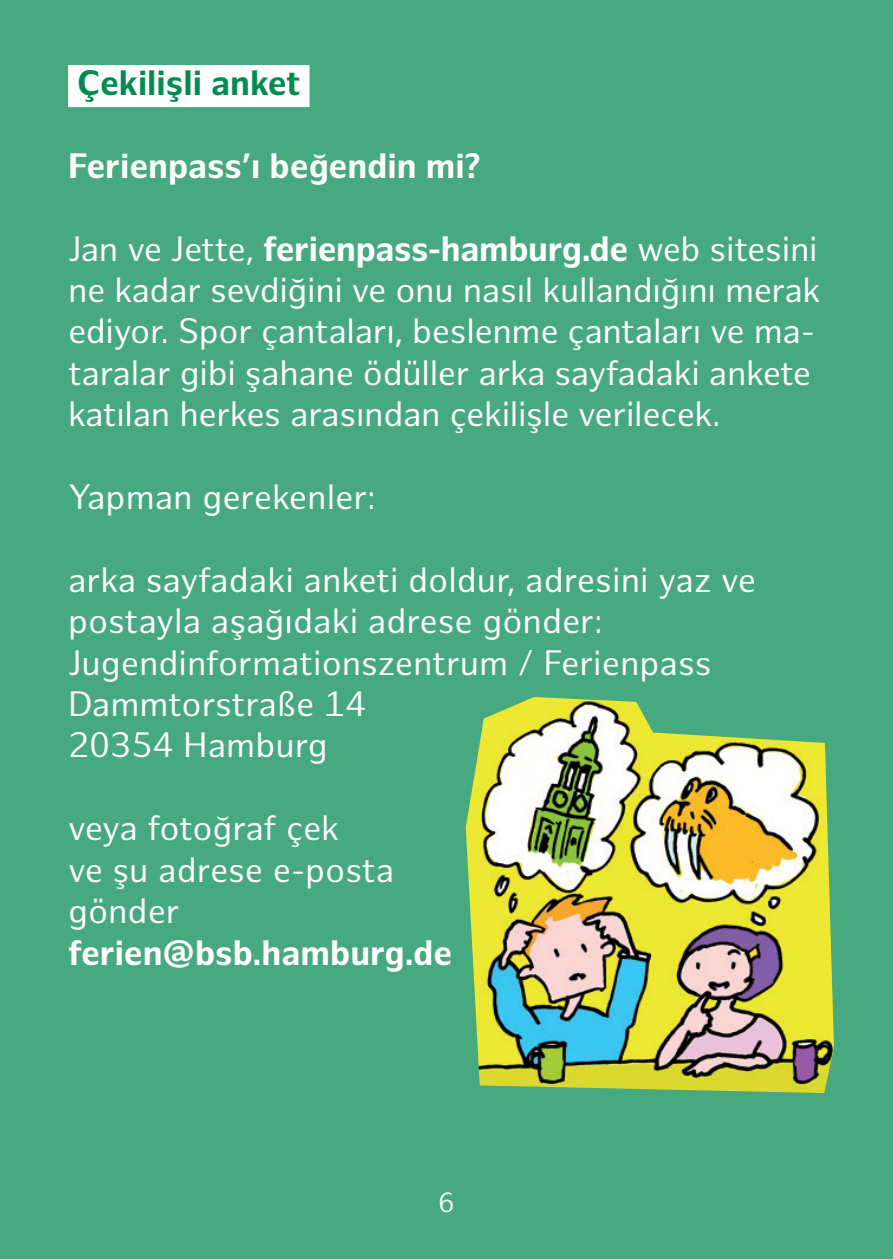
<style>
.page{position:relative;width:893px;height:1259px;background:#47a97f}
.page>*{position:absolute;margin:0;border:0;box-sizing:border-box;transform-origin:0 0}
.t1{font:34.5px/41.4px "Hamburg Sans";letter-spacing:-.01em;color:#fff}
.t2{font:700 34.5px "Hamburg Sans";color:#fff}
.Überschrift_in_weissem_Kasten{font:700 34.5px "Hamburg Sans";color:#008c4e}
.t3{font:27px "Hamburg Sans";color:#fff}
.s1{color:#fff}
.s2{font-weight:700}
</style>
<div class="page">
<div style="left:68px;top:65px;width:242px;height:42px;background:#fff"></div>
<img style="left:466px;top:697px;width:368px;height:396px">
<p class="Überschrift_in_weissem_Kasten" style="left:77px;top:63px;width:234px">Çekilişli anket<span class="s1">.</span></p>
<p class="t2" style="left:68px;top:145px;width:414px">Ferienpass’ı beğendin mi?</p>
<p class="t1" style="left:68px;top:229px;width:754px">Jan ve Jette, <span class="s2">ferienpass-hamburg.de</span> web sitesini ne kadar sevdiğini ve onu nasıl kullandığını merak ediyor. Spor çantaları, beslenme çantaları ve ma&shy;taralar gibi şahane ödüller arka sayfadaki ankete katılan herkes arasından çekilişle verilecek.</p>
<p class="t1" style="left:68px;top:477px;width:309px">Yapman gerekenler:</p>
<p class="t1" style="left:68px;top:560px;width:690px">arka sayfadaki anketi doldur, adresini yaz ve postayla aşağıdaki adrese gönder:</p>
<p class="t1" style="left:68px;top:643px;width:645px">Jugendinformationszentrum / Ferienpass</p>
<p class="t1" style="left:68px;top:684px;width:300px">Dammtorstraße 14</p>
<p class="t1" style="left:68px;top:726px;width:261px">20354 Hamburg</p>
<p class="t1" style="left:68px;top:809px;width:273px">veya fotoğraf çek</p>
<p class="t1" style="left:68px;top:850px;width:328px">ve şu adrese e-posta gönder</p>
<p class="t2" style="left:68px;top:932px;width:386px">ferien@bsb.hamburg.de</p>
<p class="t3" style="left:438px;top:1187px;width:18px">6</p>
</div>
